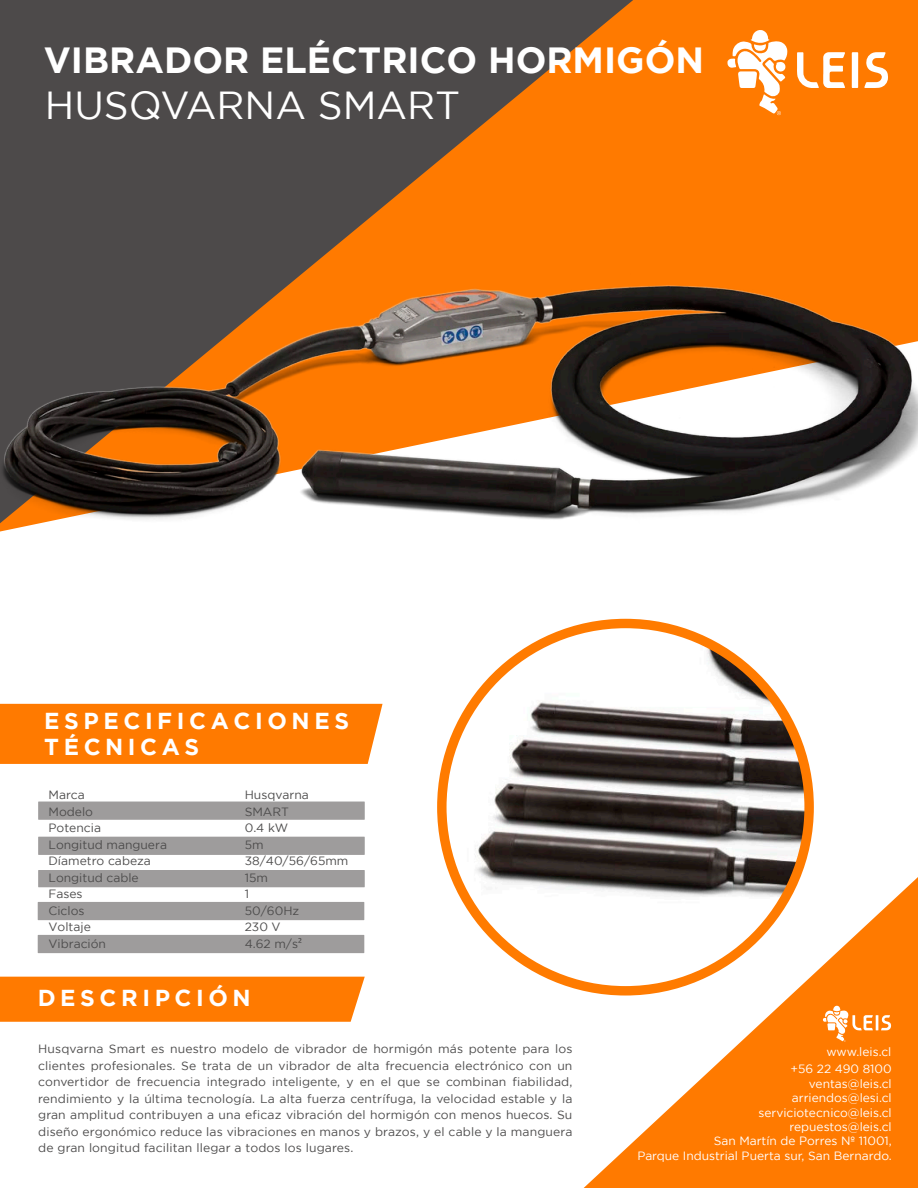
<style>
.page{position:relative;width:918px;height:1188px;background:#fff}
.page>*{position:absolute;margin:0;border:0;box-sizing:border-box;transform-origin:0 0}
.t1{font:39px "Gotham";color:#fff}
.t2{font:700 36.3px "Gotham";color:#fff}
.t3{font:700 23.1px/25.5px "Gotham";letter-spacing:.2em;color:#fff}
.t4{font:12px/16.5px "Gotham";color:#4d4c4c}
.t5{font:12px/14.4px "Gotham";color:#fff;text-align:right}
.s1{font-family:"Myriad Pro"}
</style>
<div class="page">
<div style="left:633px;top:0;width:285px;height:81px;background:#ff7a00"></div>
<svg style="left:0;top:0;width:633px;height:81px;background:#5a4d44"></svg>
<svg style="left:864px;top:52px;width:24px;height:29px"></svg>
<svg style="left:797px;top:52px;width:48px;height:29px"></svg>
<svg style="left:852px;top:52px;width:6px;height:29px"></svg>
<svg style="left:727px;top:30px;width:61px;height:51px"></svg>
<svg style="left:584px;top:877px;width:334px;height:311px;fill:#ff7a00"></svg>
<div style="left:0;top:732px;width:376px;height:32px;background:#ff7a00"></div>
<div style="left:0;top:977px;width:365px;height:45px;background:#ff7a00"></div>
<div style="left:38px;top:902px;width:326px;height:18px;background:#9e9c9c"></div>
<div style="left:38px;top:935px;width:326px;height:18px;background:#9e9c9c"></div>
<div style="left:38px;top:802px;width:327px;height:18px;background:#9e9c9c"></div>
<div style="left:38px;top:837px;width:327px;height:18px;background:#9e9c9c"></div>
<div style="left:38px;top:870px;width:327px;height:17px;background:#9e9c9c"></div>
<img style="left:0;top:81px;width:918px;height:651px">
<div style="left:437px;top:619px;width:377px;height:377px;background:#ff7b00;border-radius:50%"></div>
<img style="left:447px;top:628px;width:357px;height:358px;border-radius:179px">
<svg style="left:823px;top:1006px;width:68px;height:36px"></svg>
<h2 class="t2" style="left:44px;top:40px;width:662px">VIBRADOR ELÉCTRICO HORMIGÓN</h2>
<h1 class="t1" style="left:45px;top:84px;width:417px">HUSQVARNA SMART</h1>
<h3 class="t3" style="left:44px;top:708px;width:306px">ESPECIFICACIONES<br>TÉCNICAS</h3>
<p class="t4" style="left:49px;top:786px;width:120px">Marca<br>Modelo<br>Potencia<br>Longitud manguera<br>Díametro cabeza<br>Longitud cable<br>Fases<br>Ciclos<br>Voltaje<br>Vibración</p>
<p class="t4" style="left:245px;top:786px;width:105px">Husqvarna<br>SMART<br>0.4 kW<br>5m<br>38/40/56/65mm<br>15m<br>1<br>50/60Hz<br>230 V<br>4.62 m/s<span class="s1">²</span></p>
<h3 class="t3" style="left:38px;top:985px;width:215px">DESCRIPCIÓN</h3>
<p class="t4" style="left:38px;top:1041px;width:536px;text-align:justify">Husqvarna Smart es nuestro modelo de vibrador de hormigón más potente para los clientes profesionales. Se trata de un vibrador de alta frecuencia electrónico con un convertidor de frecuencia integrado inteligente, y en el que se combinan fiabilidad, rendimiento y la última tecnología. La alta fuerza centrífuga, la velocidad estable y la gran amplitud contribuyen a una eficaz vibración del hormigón con menos huecos. Su diseño ergonómico reduce las vibraciones en manos y brazos, y el cable y la manguera de gran longitud facilitan llegar a todos los lugares.</p>
<p class="t5" style="left:826px;top:1045px;width:66px">www.leis.cl</p>
<p class="t5" style="left:637px;top:1062px;width:256px">+56 22 490 8100<br>ventas@leis.cl<br>arriendos@lesi.cl<br>serviciotecnico@leis.cl<br>repuestos@leis.cl<br>San Martín de Porres Nº 11001,<br>Parque Industrial Puerta sur, San Bernardo.</p>
</div>
